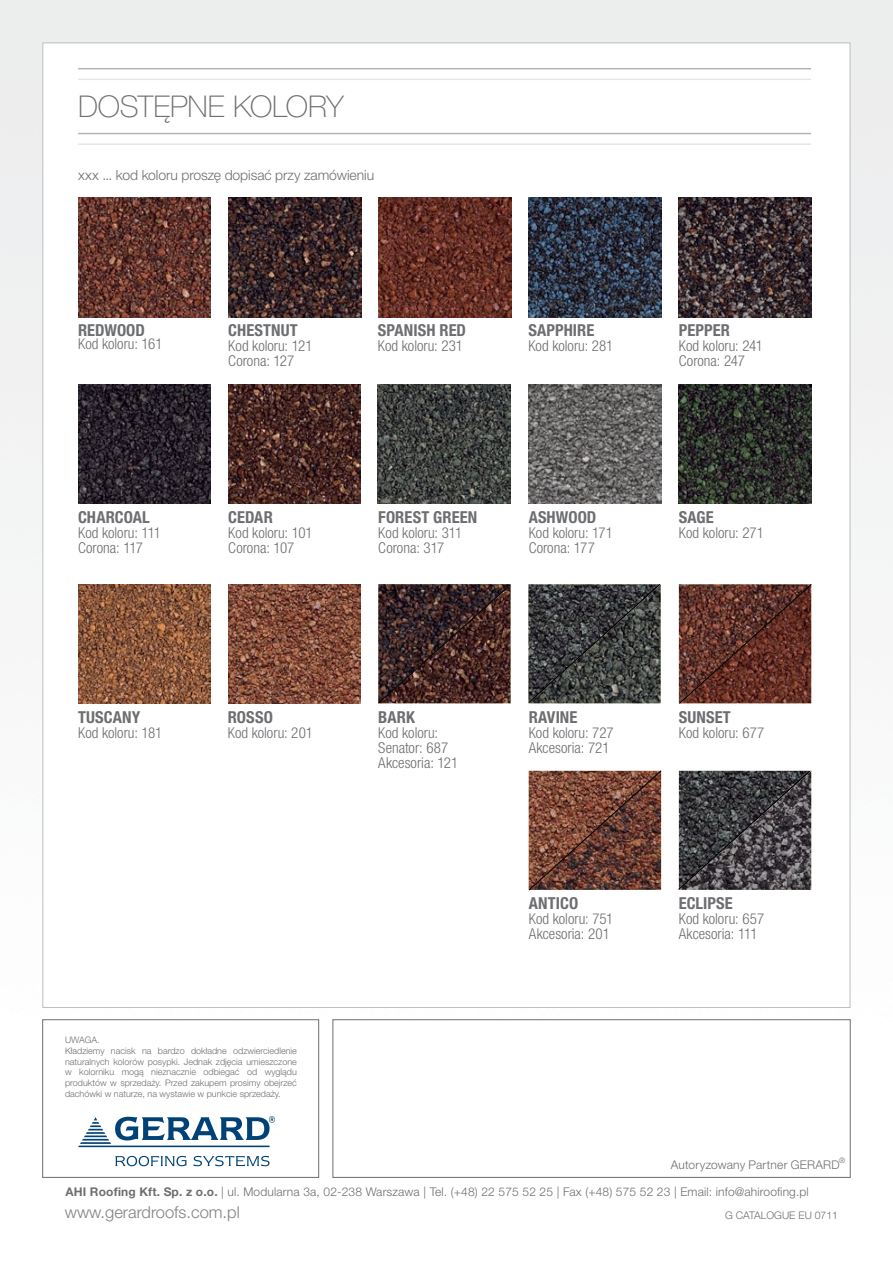
<style>
.page{position:relative;width:893px;height:1263px;background:#fff}
.page>*{position:absolute;margin:0;border:0;box-sizing:border-box;transform-origin:0 0}
.t1{font:100 30px "Helvetica Neue LT Pro";letter-spacing:-.01em;color:#6d6e71}
.t2{font:700 condensed 16.5px "Helvetica Neue LT Pro";letter-spacing:.005em;color:#6d6e71}
.t3{font:300 16.5px "Helvetica Neue LT Pro";color:#808285}
.t4{font:300 condensed 15px/15px "Helvetica Neue LT Pro";color:#6d6e71}
.t5{font:300 13.95px "Helvetica Neue LT Pro";letter-spacing:-.005em;color:#6d6e71}
.t6{font:300 12px "Helvetica Neue LT Pro";letter-spacing:.01em;color:#6d6e71}
.t7{font:300 10.5px "Helvetica Neue LT Pro";color:#6d6e71}
.t8{font:300 9px/10.8px "Helvetica Neue LT Pro";color:#6d6e71}
.t9{font:300 7.5px "Helvetica Neue LT Pro";color:#6d6e71}
.s1{font-weight:700}
</style>
<div class="page">
<img style="left:0;top:0;width:893px;height:1178px">
<div style="left:42px;top:43px;width:808px;height:965px;background:#fff;border:1px solid #bcbec0"></div>
<div style="left:42px;top:1019px;width:277px;height:158px;background:#fff;border:1px solid #6d6e71"></div>
<hr style="left:78px;top:68px;width:733px;height:1px;background:#000">
<hr style="left:78px;top:79px;width:733px;height:1px;background:#000">
<hr style="left:78px;top:133px;width:733px;height:1px;background:#000">
<hr style="left:78px;top:143px;width:733px;height:2px;background:#000">
<div style="left:333px;top:1019px;width:517px;height:158px;background:#fff;border:1px solid #6d6e71"></div>
<img style="left:679px;top:198px;width:132px;height:119px">
<img style="left:78px;top:198px;width:132px;height:119px">
<img style="left:229px;top:198px;width:132px;height:119px">
<img style="left:379px;top:198px;width:132px;height:119px">
<img style="left:529px;top:198px;width:132px;height:119px">
<img style="left:679px;top:385px;width:132px;height:119px">
<img style="left:78px;top:385px;width:132px;height:119px">
<img style="left:228px;top:385px;width:133px;height:119px">
<img style="left:378px;top:385px;width:132px;height:119px">
<img style="left:529px;top:385px;width:132px;height:119px">
<img style="left:78px;top:584px;width:132px;height:119px">
<img style="left:228px;top:584px;width:133px;height:119px">
<svg style="left:78px;top:1116px;width:197px;height:31px"></svg>
<svg style="left:115px;top:1156px;width:72px;height:10px"></svg>
<svg style="left:193px;top:1156px;width:76px;height:10px"></svg>
<svg style="left:679px;top:584px;width:132px;height:119px;background:#62332a"></svg>
<svg style="left:528px;top:584px;width:133px;height:119px;background:#404141"></svg>
<svg style="left:679px;top:771px;width:132px;height:119px;background:#464347"></svg>
<svg style="left:529px;top:771px;width:132px;height:119px;background:#724437"></svg>
<svg style="left:378px;top:584px;width:133px;height:119px;background:#432a29"></svg>
<h1 class="t1" style="left:78px;top:89px;width:267px">DOSTĘPNE KOLORY</h1>
<p class="t5" style="left:78px;top:167px;width:298px">xxx ... kod koloru proszę dopisać przy zamówieniu</p>
<p class="t2" style="left:78px;top:320px;width:68px">REDWOOD</p>
<p class="t4" style="left:78px;top:336px;width:86px">Kod koloru: 161</p>
<p class="t2" style="left:228px;top:320px;width:71px">CHESTNUT</p>
<p class="t4" style="left:228px;top:338px;width:86px">Kod koloru: 121<br>Corona: 127</p>
<p class="t2" style="left:378px;top:320px;width:71px">SPANISH RED</p>
<p class="t4" style="left:378px;top:338px;width:87px">Kod koloru: 231</p>
<p class="t2" style="left:528px;top:320px;width:58px">SAPPHIRE</p>
<p class="t4" style="left:528px;top:338px;width:87px">Kod koloru: 281</p>
<p class="t2" style="left:78px;top:507px;width:73px">CHARCOAL</p>
<p class="t4" style="left:78px;top:525px;width:85px">Kod koloru: 111<br>Corona: 117</p>
<p class="t2" style="left:228px;top:507px;width:45px">CEDAR</p>
<p class="t4" style="left:228px;top:525px;width:86px">Kod koloru: 101<br>Corona: 107</p>
<p class="t2" style="left:378px;top:508px;width:100px">FOREST GREEN</p>
<p class="t4" style="left:378px;top:525px;width:86px">Kod koloru: 311<br>Corona: 317</p>
<p class="t2" style="left:529px;top:507px;width:39px">ASHWOOD</p>
<p class="t4" style="left:529px;top:525px;width:86px">Kod koloru: 171<br>Corona: 177</p>
<p class="t2" style="left:78px;top:707px;width:64px">TUSCANY</p>
<p class="t4" style="left:78px;top:725px;width:86px">Kod koloru: 181</p>
<p class="t2" style="left:228px;top:707px;width:45px">ROSSO</p>
<p class="t4" style="left:228px;top:725px;width:87px">Kod koloru: 201</p>
<p class="t2" style="left:378px;top:707px;width:38px">BARK</p>
<p class="t4" style="left:378px;top:725px;width:82px">Kod koloru:<br>Senator: 687<br>Akcesoria: 121</p>
<p class="t8" style="left:65px;top:1034px;width:233px">UWAGA.<br>Kładziemy nacisk na bardzo dokładne odzwierciedlenie naturalnych kolorów posypki. Jednak zdjęcia umieszczone w kolorniku mogą nieznacznie odbiegać od wyglądu produktów w sprzedaży. Przed zakupem prosimy obejrzeć dachówki w naturze, na wystawie w punkcie sprzedaży.</p>
<p class="t2" style="left:529px;top:707px;width:49px">RAVINE</p>
<p class="t4" style="left:529px;top:725px;width:87px">Kod koloru: 727<br>Akcesoria: 721</p>
<p class="t2" style="left:529px;top:893px;width:50px">ANTICO</p>
<p class="t4" style="left:529px;top:911px;width:86px">Kod koloru: 751<br>Akcesoria: 201</p>
<p class="t2" style="left:679px;top:320px;width:43px">PEPPER</p>
<p class="t4" style="left:679px;top:338px;width:86px">Kod koloru: 241<br>Corona: 247</p>
<p class="t2" style="left:679px;top:507px;width:35px">SAGE</p>
<p class="t4" style="left:679px;top:525px;width:87px">Kod koloru: 271</p>
<p class="t2" style="left:679px;top:707px;width:53px">SUNSET</p>
<p class="t4" style="left:679px;top:725px;width:87px">Kod koloru: 677</p>
<p class="t2" style="left:679px;top:893px;width:54px">ECLIPSE</p>
<p class="t4" style="left:679px;top:911px;width:87px">Kod koloru: 657<br>Akcesoria: 111</p>
<p class="t6" style="left:671px;top:1158px;width:170px">Autoryzowany Partner GERARD</p>
<p class="t9" style="left:839px;top:1156px;width:7px">®</p>
<p class="t6" style="left:65px;top:1184px;width:745px"><span class="s1">AHI Roofing Kft. Sp. z o.o.</span> | ul. Modularna 3a, 02-238 Warszawa | Tel. (+48) 22 575 52 25 | Fax (+48) 575 52 23 | Email: info@ahiroofing.pl</p>
<p class="t3" style="left:65px;top:1202px;width:176px">www.gerardroofs.com.pl</p>
<p class="t7" style="left:725px;top:1209px;width:114px">G CATALOGUE EU 0711</p>
</div>
